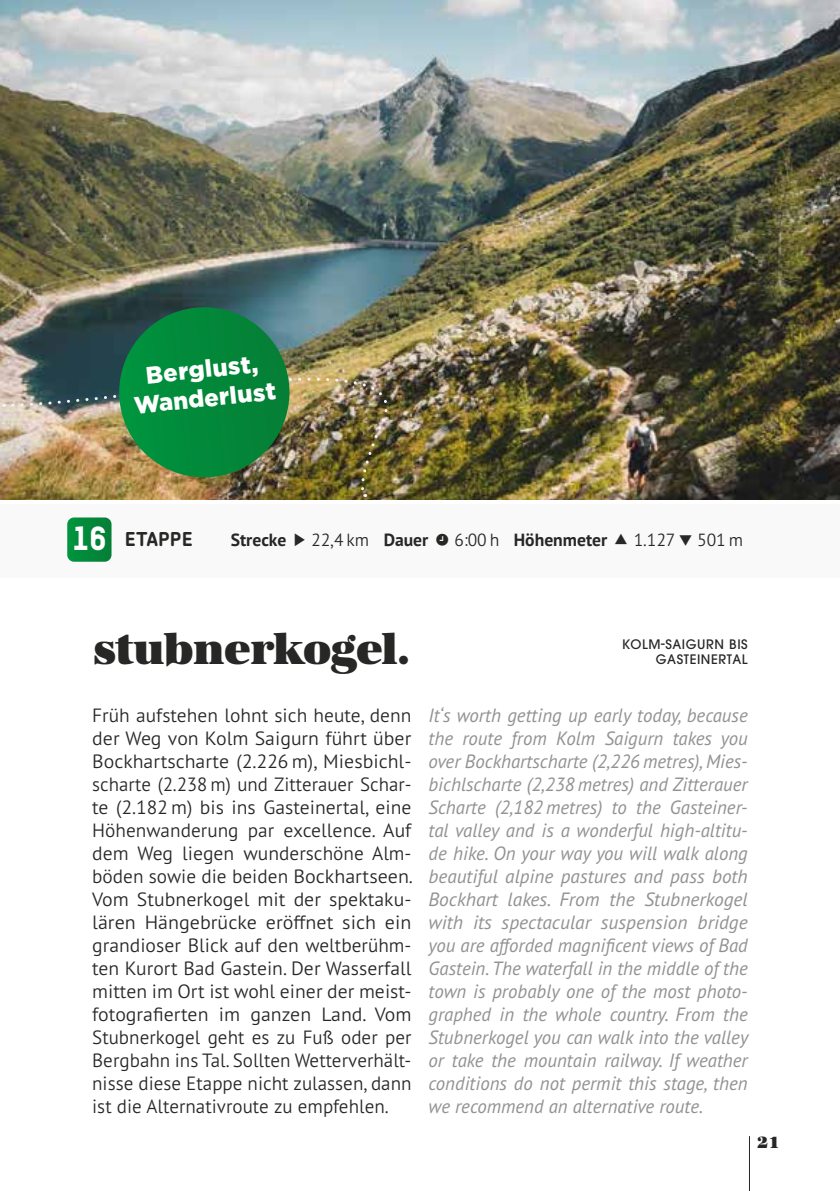
<style>
.page{position:relative;width:840px;height:1191px;background:#fff}
.page>*{position:absolute;margin:0;border:0;box-sizing:border-box;transform-origin:0 0}
.t1{font:44px "URW Antiqua Sup Bol";letter-spacing:-.015em;color:#272726}
.t2{font:900 24px/29px "Gotham";color:#fff;text-align:center}
.t3{font:italic 19.2px/23px "PT Sans Pro";color:#929291;text-align:justify}
.t4{font:300 19.2px/23px "PT Sans Pro";color:#272726;text-align:justify}
.t5{font:700 19.2px "Chevin Pro";letter-spacing:.015em;color:#272726}
.t6{font:700 17.6px "PT Sans Pro";color:#272726}
.t7{font:300 17.6px "PT Sans Pro";color:#272726}
.t8{font:17px "URW Antiqua Sup Bol";color:#272726}
.t9{font:500 13px/15.2px "ITC Avant Garde Pro";letter-spacing:.045em;color:#272726;text-align:right}
.s1{font-family:"TSTAR Headline";font-weight:400;font-size:33px;color:#fff}
.s2{font-weight:700}
.s3{font-weight:300}
</style>
<div class="page">
<hr style="left:748px;top:1136px;width:1px;height:55px;background:#272726">
<img style="left:0;top:0;width:839px;height:499px">
<div style="left:0;top:504px;width:839px;height:74px;background:#f9f9f9"></div>
<svg style="left:67px;top:517px;width:44px;height:45px;background:#0b8d41"></svg>
<img style="left:4px;top:307px;width:404px;height:190px">
<p class="t2" style="left:129px;top:362px;width:144px;rotate:-6deg">Berglust,<br>Wanderlust</p>
<p class="t5" style="left:72px;top:527px;width:122px"><span class="s1">16</span> ETAPPE</p>
<p class="t6" style="left:231px;top:528px;width:57px">Strecke</p>
<p class="t7" style="left:311px;top:528px;width:119px">22,4 km <span class="s2">Dauer</span></p>
<p class="t6" style="left:454px;top:528px;width:154px"><span class="s3">6:00 h</span> Höhenmeter</p>
<p class="t7" style="left:633px;top:528px;width:111px">1.127 501 m</p>
<h1 class="t1" style="left:93px;top:623px;width:318px">stubnerkogel.</h1>
<p class="t9" style="left:622px;top:636px;width:127px">KOLM-SAIGURN BIS<br>GASTEINERTAL</p>
<p class="t4" style="left:92px;top:703px;width:322px">Früh aufstehen lohnt sich heute, denn der Weg von Kolm Saigurn führt über Bockhartscharte (2.226 m), Miesbichl&shy;scharte (2.238 m) und Zitterauer Schar&shy;te (2.182 m) bis ins Gasteinertal, eine Höhenwanderung par excellence. Auf dem Weg liegen wunderschöne Alm&shy;böden sowie die beiden Bockhartseen.<br>Vom Stubnerkogel mit der spektaku&shy;lären Hängebrücke eröffnet sich ein grandioser Blick auf den weltberühm&shy;ten Kurort Bad Gastein. Der Wasserfall mitten im Ort ist wohl einer der meist&shy;fotografierten im ganzen Land. Vom Stubnerkogel geht es zu Fuß oder per Bergbahn ins Tal. Sollten Wetterverhält&shy;nisse diese Etappe nicht zulassen, dann ist die Alternativroute zu empfehlen.</p>
<p class="t3" style="left:428px;top:703px;width:321px">It‘s worth getting up early today, because the route from Kolm Saigurn takes you over Bockhartscharte (2,226 metres), Mies&shy;bichlscharte (2,238 metres) and Zitterauer Scharte (2,182 metres) to the Gasteiner&shy;tal valley and is a wonderful high-altitu&shy;de hike. On your way you will walk along beautiful alpine pastures and pass both Bockhart lakes. From the Stubnerkogel with its spectacular suspension bridge you are afforded magnificent views of Bad Gastein. The waterfall in the middle of the town is probably one of the most photo&shy;graphed in the whole country. From the Stubnerkogel you can walk into the valley or take the mountain railway. If weather conditions do not permit this stage, then we recommend an alternative route.</p>
<p class="t8" style="left:756px;top:1132px;width:23px">21</p>
</div>
